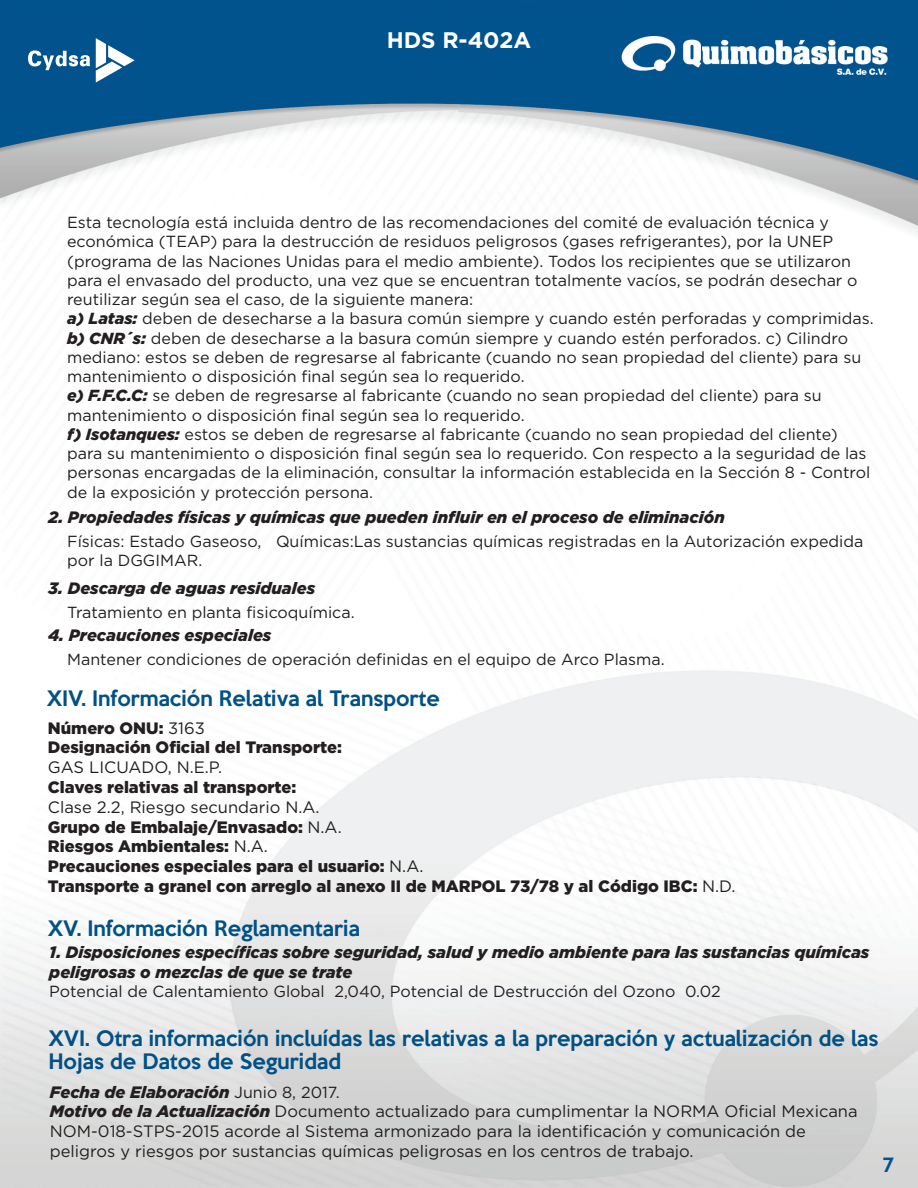
<style>
.page{position:relative;width:918px;height:1188px;background:#fff}
.page>*{position:absolute;margin:0;border:0;box-sizing:border-box;transform-origin:0 0}
.t1{font:700 22.5px "Gotham";color:#fff}
.t2{font:500 19.5px/23.4px "Keep Calm";color:#015185}
.t3{font:500 18px "Keep Calm";color:#01538e}
.t4{font:16.5px/19.8px "Gotham";color:#231f20}
.t5{font:900 16.5px/19.8px "Gotham";color:#231f20}
.t6{font:italic 900 16.5px/19.8px "Gotham";color:#231f20}
.t7{font:16.05px/19.2px "Gotham";color:#231f20}
.s1{font-weight:900;font-style:italic}
.s2{font-weight:400}
.s3{font-size:16.05px}
</style>
<div class="page">
<img style="left:1px;top:0;width:917px;height:1188px">
<div style="left:0;top:18px;width:144px;height:81px;background:#01528d"></div>
<svg style="left:28px;top:50px;width:62px;height:20px"></svg>
<svg style="left:96px;top:38px;width:39px;height:45px"></svg>
<h1 class="t1" style="left:387px;top:27px;width:146px">HDS R-402A</h1>
<p class="t7" style="left:67px;top:212px;width:808px">Esta tecnología está incluida dentro de las recomendaciones del comité de evaluación técnica y económica (TEAP) para la destrucción de residuos peligrosos (gases refrigerantes), por la UNEP (programa de las Naciones Unidas para el medio ambiente). Todos los recipientes que se utilizaron para el envasado del producto, una vez que se encuentran totalmente vacíos, se podrán desechar o reutilizar según sea el caso, de la siguiente manera:<br><span class="s1">a) Latas:</span> deben de desecharse a la basura común siempre y cuando estén perforadas y comprimidas. <span class="s1">b) CNR´s:</span> deben de desecharse a la basura común siempre y cuando estén perforados. c) Cilindro mediano: estos se deben de regresarse al fabricante (cuando no sean propiedad del cliente) para su mantenimiento o disposición final según sea lo requerido.<br><span class="s1">e) F.F.C.C:</span> se deben de regresarse al fabricante (cuando no sean propiedad del cliente) para su mantenimiento o disposición final según sea lo requerido.<br><span class="s1">f) Isotanques:</span> estos se deben de regresarse al fabricante (cuando no sean propiedad del cliente) para su mantenimiento o disposición final según sea lo requerido. Con respecto a la seguridad de las personas encargadas de la eliminación, consultar la información establecida en la Sección 8 - Control de la exposición y protección persona.</p>
<p class="t7" style="left:67px;top:532px;width:798px">Físicas: Estado Gaseoso, Químicas:Las sustancias químicas registradas en la Autorización expedida por la DGGIMAR.</p>
<p class="t6" style="left:48px;top:578px;width:269px">3. Descarga de aguas residuales</p>
<p class="t7" style="left:67px;top:602px;width:289px">Tratamiento en planta fisicoquímica.</p>
<p class="t6" style="left:48px;top:625px;width:225px">4. Precauciones especiales</p>
<p class="t7" style="left:67px;top:650px;width:599px">Mantener condiciones de operación definidas en el equipo de Arco Plasma.</p>
<p class="t6" style="left:48px;top:507px;width:678px">2. Propiedades físicas y químicas que pueden influir en el proceso de eliminación</p>
<p class="t2" style="left:47px;top:685px;width:395px">XIV. Información Relativa al Transporte</p>
<p class="t5" style="left:48px;top:718px;width:295px">Número ONU: <span class="s2">3163<br></span>Designación Oficial del Transporte:</p>
<p class="t4" style="left:48px;top:757px;width:176px">GAS LICUADO, N.E.P.</p>
<p class="t5" style="left:48px;top:777px;width:250px">Claves relativas al transporte:</p>
<p class="t5" style="left:48px;top:797px;width:689px"><span class="s2">Clase 2.2, Riesgo secundario N.A.<br></span>Grupo de Embalaje/Envasado: <span class="s2">N.A.<br></span>Riesgos Ambientales: <span class="s2">N.A.<br></span>Precauciones especiales para el usuario: <span class="s2">N.A.<br></span>Transporte a granel con arreglo al anexo II de MARPOL 73/78 y al Código IBC: <span class="s2">N.D.</span></p>
<p class="t2" style="left:48px;top:915px;width:314px">XV. Información Reglamentaria</p>
<p class="t6" style="left:49px;top:942px;width:822px">1. Disposiciones específicas sobre seguridad, salud y medio ambiente para las sustancias químicas peligrosas o mezclas de que se trate</p>
<p class="t7" style="left:49px;top:981px;width:673px">Potencial de Calentamiento Global 2,040, Potencial de Destrucción del Ozono 0.02</p>
<p class="t2" style="left:48px;top:1025px;width:831px">XVI. Otra información incluídas las relativas a la preparación y actualización de las<br>Hojas de Datos de Seguridad</p>
<p class="t4" style="left:50px;top:1082px;width:809px"><span class="s1">Fecha de Elaboración</span> <span class="s3">Junio 8, 2017.<br></span><span class="s1">Motivo de la Actualización</span> Documento actualizado para cumplimentar la NORMA Oficial Mexicana NOM-018-STPS-2015 acorde al Sistema armonizado para la identificación y comunicación de peligros y riesgos por sustancias químicas peligrosas en los centros de trabajo.</p>
<p class="t3" style="left:883px;top:1149px;width:12px">7</p>
</div>
